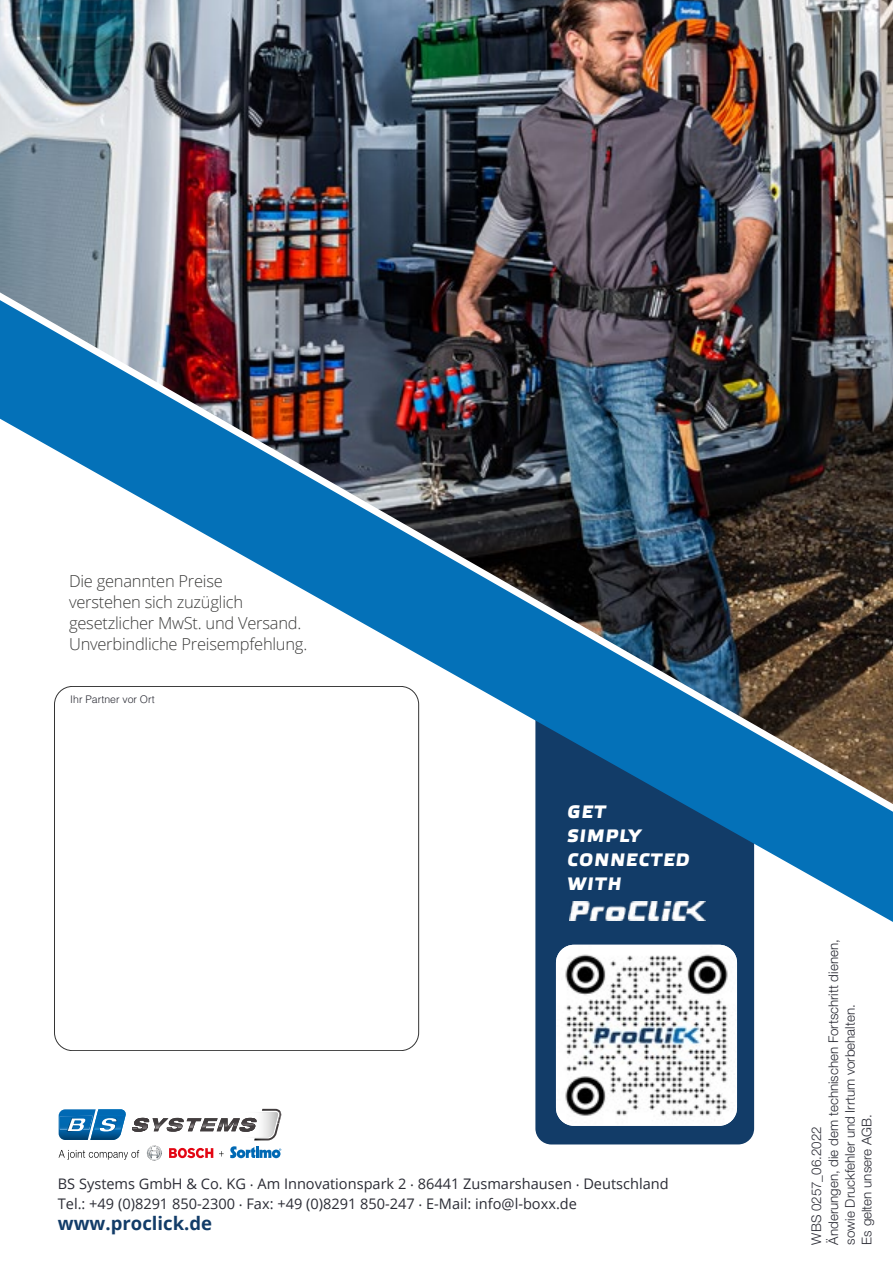
<style>
.page{position:relative;width:893px;height:1263px;background:#fff}
.page>*{position:absolute;margin:0;border:0;box-sizing:border-box;transform-origin:0 0}
.t1{font:700 18.6px "Open Sans";color:#123c68}
.t2{font:500 18px/24px "Etelka";color:#fff}
.t3{font:300 16.5px/21px "Open Sans";letter-spacing:-.015em;color:#3c3c3b}
.t4{font:14.55px/19.8px "Open Sans";color:#2b2c35}
.t5{font:300 13.35px/16.8px "Helvetica Neue LT Std";color:#2b2c35}
.t6{font:300 10.5px "Helvetica LT Std";color:#2b2c35}
</style>
<div class="page">
<svg style="left:59px;top:1109px;width:223px;height:31px"></svg>
<svg style="left:59px;top:1150px;width:80px;height:10px"></svg>
<svg style="left:230px;top:1146px;width:51px;height:12px"></svg>
<svg style="left:219px;top:1151px;width:5px;height:5px"></svg>
<svg style="left:147px;top:1146px;width:15px;height:15px"></svg>
<svg style="left:169px;top:1148px;width:44px;height:10px"></svg>
<svg style="left:535px;top:922px;width:220px;height:223px;background:#1a436d"></svg>
<img style="left:556px;top:945px;width:181px;height:181px">
<img style="left:0;top:0;width:893px;height:275px">
<img style="left:0;top:275px;width:893px;height:642px">
<p class="t3" style="left:69px;top:570px;width:240px">Die genannten Preise<br>verstehen sich zuzüglich gesetzlicher MwSt. und Versand.<br>Unverbindliche Preisempfehlung.</p>
<p class="t6" style="left:70px;top:692px;width:86px">Ihr Partner vor Ort</p>
<p class="t2" style="left:567px;top:800px;width:127px">GET<br>SIMPLY<br>CONNECTED<br>WITH</p>
<p class="t4" style="left:58px;top:1173px;width:612px">BS Systems GmbH &amp; Co. KG . Am Innovationspark 2 . 86441 Zusmarshausen . Deutschland<br>Tel.: +49 (0)8291 850-2300 . Fax: +49 (0)8291 850-247 . E-Mail: info@l-boxx.de</p>
<p class="t1" style="left:58px;top:1210px;width:156px">www.proclick.de</p>
<p class="t5" style="left:808px;top:1244px;width:307px;rotate:-90deg">WBS 0257_06.2022<br>Änderungen, die dem technischen Fortschritt dienen, sowie Druckfehler und Irrtum vorbehalten.<br>Es gelten unsere AGB.</p>
</div>
